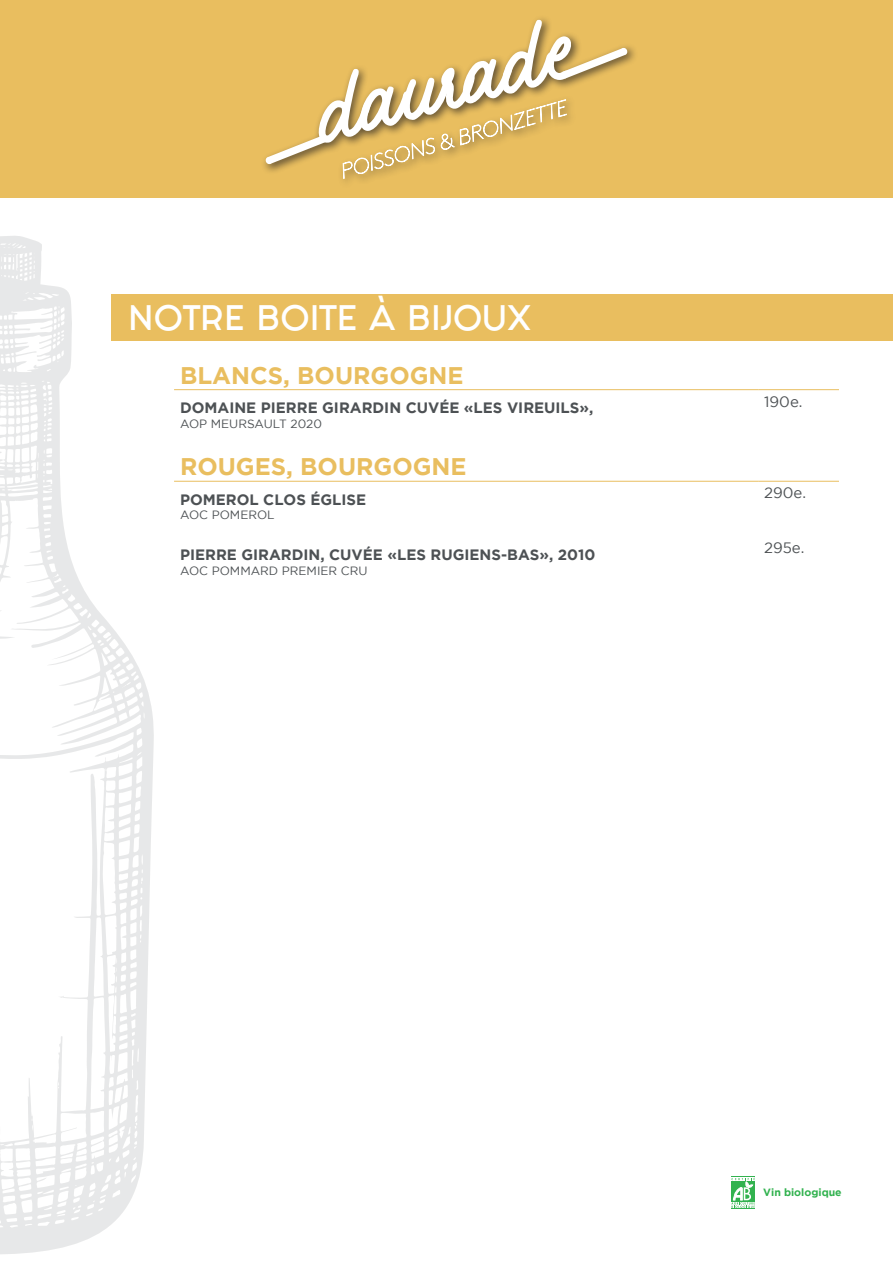
<style>
.page{position:relative;width:893px;height:1263px;background:#fff}
.page>*{position:absolute;margin:0;border:0;box-sizing:border-box;transform-origin:0 0}
.t1{font:30px "Fashion Fetish Bold";color:#fff}
.t2{font:700 24px "Gotham";color:#e9be5f}
.t3{font:700 15px "Gotham";color:#4d5154}
.t4{font:15px "Gotham";color:#4d5154}
.t5{font:12px "Gotham";color:#4d5154}
.t6{font:700 10.5px "Gotham";color:#32b24f}
</style>
<div class="page">
<div style="left:0;top:0;width:893px;height:198px;background:#e9be5f"></div>
<svg style="left:265px;top:20px;width:363px;height:159px"></svg>
<svg style="left:1px;top:236px;width:153px;height:1018px"></svg>
<svg style="left:731px;top:1176px;width:24px;height:33px"></svg>
<div style="left:111px;top:294px;width:782px;height:46px;background:#e9be5f"></div>
<hr style="left:174px;top:481px;width:584px;height:1px;background:#e9be5f">
<hr style="left:758px;top:481px;width:81px;height:1px;background:#e9be5f">
<hr style="left:174px;top:389px;width:584px;height:1px;background:#e9be5f">
<hr style="left:758px;top:389px;width:81px;height:1px;background:#e9be5f">
<p class="t1" style="left:128px;top:293px;width:404px">NOTRE BOITE À BIJOUX</p>
<p class="t2" style="left:180px;top:361px;width:285px">BLANCS, BOURGOGNE</p>
<p class="t3" style="left:180px;top:399px;width:415px">DOMAINE PIERRE GIRARDIN CUVÉE «LES VIREUILS»,</p>
<p class="t5" style="left:180px;top:417px;width:143px">AOP MEURSAULT 2020</p>
<p class="t2" style="left:180px;top:453px;width:288px">ROUGES, BOURGOGNE</p>
<p class="t3" style="left:180px;top:491px;width:188px">POMEROL CLOS ÉGLISE</p>
<p class="t5" style="left:180px;top:508px;width:96px">AOC POMEROL</p>
<p class="t3" style="left:180px;top:546px;width:417px">PIERRE GIRARDIN, CUVÉE «LES RUGIENS-BAS», 2010</p>
<p class="t5" style="left:180px;top:564px;width:189px">AOC POMMARD PREMIER CRU</p>
<p class="t4" style="left:764px;top:393px;width:40px">190e.</p>
<p class="t4" style="left:764px;top:485px;width:43px">290e.</p>
<p class="t4" style="left:764px;top:540px;width:42px">295e.</p>
<p class="t6" style="left:763px;top:1187px;width:80px">Vin biologique</p>
</div>
